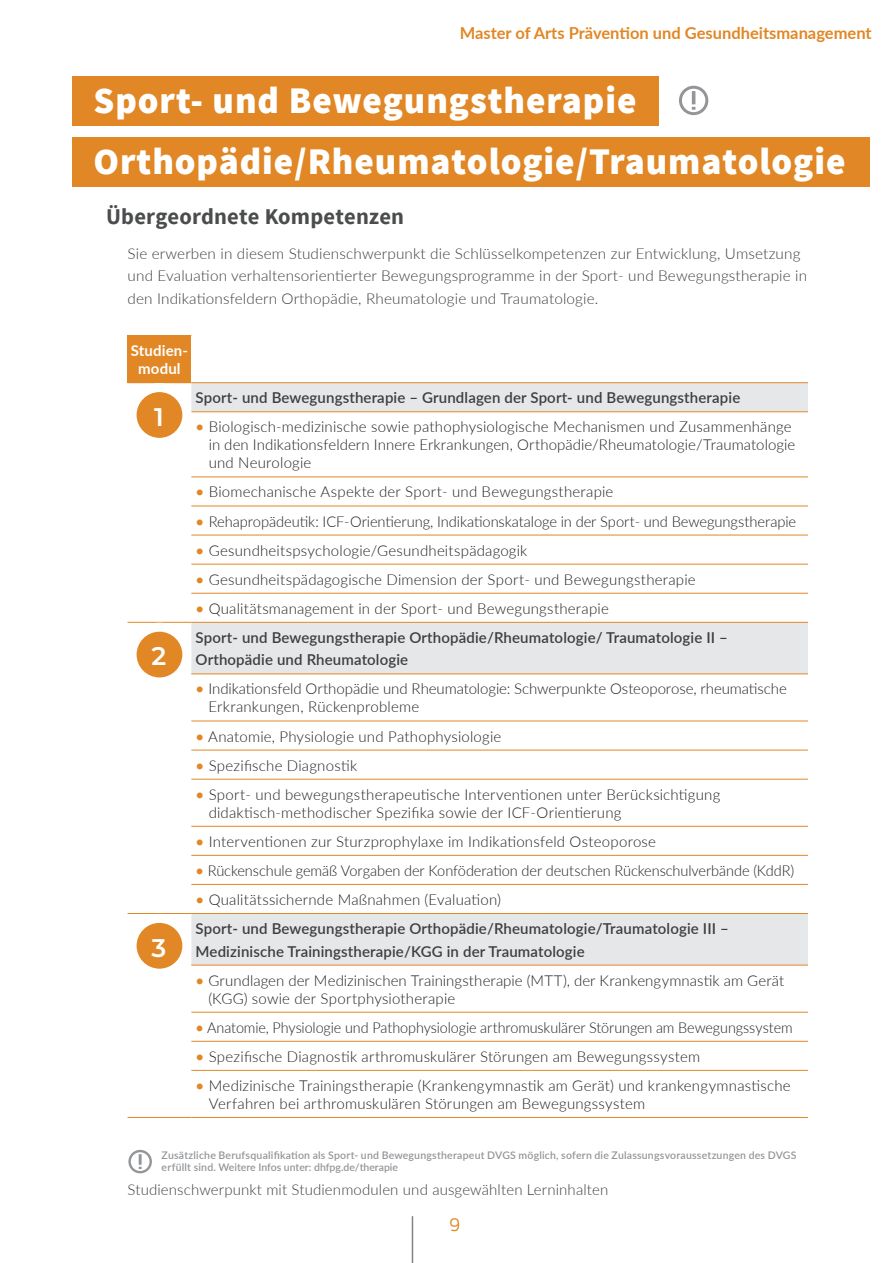
<style>
.page{position:relative;width:893px;height:1263px;background:#fff}
.page>*{position:absolute;margin:0;border:0;box-sizing:border-box;transform-origin:0 0}
.t1{font:900 37.5px/60.6px "Source Sans Pro";letter-spacing:.025em;color:#fff}
.t2{font:600 25.5px "Montserrat";color:#fff}
.t3{font:700 22.5px "Source Sans Pro";letter-spacing:.01em;color:#4b4c4d}
.t4{font:500 18px "Enzo OT";color:#e18725}
.t5{font:700 16.5px "Lato";color:#e18725}
.t6{font:300 15px/18px "Lato";letter-spacing:.01em;color:#231f20}
.t7{font:300 15px/22.5px "Lato";letter-spacing:.01em;color:#3e3e3f}
.t8{font:600 15px/22.5px "Lato";letter-spacing:.01em;color:#3e3e3f}
.t9{font:300 15px "Lato";letter-spacing:.01em;color:#231f20;scale:.96 1}
.t10{font:700 15px/18px "Lato";letter-spacing:.01em;color:#fff;text-align:center}
.t11{font:600 10.5px/12px "Lato";letter-spacing:.02em;color:#939598}
.s1{font-weight:500;color:#e18725}
</style>
<div class="page">
<div style="left:128px;top:336px;width:63px;height:47px;background:#e18725"></div>
<svg style="left:191px;top:383px;width:617px;height:582px"></svg>
<hr style="left:128px;top:335px;width:63px;height:1px;background:#e18725">
<hr style="left:191px;top:382px;width:617px;height:1px;background:#e18725">
<hr style="left:191px;top:411px;width:617px;height:1px;background:#e18725">
<hr style="left:191px;top:476px;width:617px;height:1px;background:#e18725">
<hr style="left:191px;top:506px;width:617px;height:1px;background:#e18725">
<hr style="left:191px;top:535px;width:617px;height:1px;background:#e18725">
<hr style="left:191px;top:564px;width:617px;height:1px;background:#e18725">
<hr style="left:191px;top:593px;width:617px;height:1px;background:#e18725">
<hr style="left:128px;top:622px;width:63px;height:1px;background:#e18725">
<hr style="left:191px;top:622px;width:617px;height:1px;background:#e18725">
<hr style="left:191px;top:673px;width:617px;height:1px;background:#e18725">
<hr style="left:191px;top:721px;width:617px;height:1px;background:#e18725">
<hr style="left:191px;top:750px;width:617px;height:1px;background:#e18725">
<hr style="left:191px;top:779px;width:617px;height:1px;background:#e18725">
<hr style="left:191px;top:826px;width:617px;height:1px;background:#e18725">
<hr style="left:191px;top:855px;width:617px;height:1px;background:#e18725">
<hr style="left:191px;top:884px;width:617px;height:1px;background:#e18725">
<hr style="left:128px;top:913px;width:63px;height:1px;background:#e18725">
<hr style="left:191px;top:913px;width:617px;height:1px;background:#e18725">
<hr style="left:128px;top:1117px;width:63px;height:1px;background:#e18725">
<hr style="left:191px;top:965px;width:617px;height:1px;background:#e18725">
<hr style="left:191px;top:1012px;width:617px;height:1px;background:#e18725">
<hr style="left:191px;top:1041px;width:617px;height:1px;background:#e18725">
<hr style="left:191px;top:1070px;width:617px;height:1px;background:#e18725">
<hr style="left:191px;top:1117px;width:617px;height:1px;background:#e18725">
<svg style="left:132px;top:388px;width:55px;height:54px;background:#e49641"></svg>
<div style="left:128px;top:383px;width:63px;height:64px;border:9px solid #fff;border-radius:50%"></div>
<div style="left:132px;top:627px;width:55px;height:55px;background:#e18725;border-radius:50%"></div>
<div style="left:128px;top:623px;width:63px;height:63px;border:9px solid #fff;border-radius:50%"></div>
<svg style="left:132px;top:918px;width:55px;height:55px;background:#e49642"></svg>
<div style="left:128px;top:914px;width:63px;height:64px;border:9px solid #fff;border-radius:50%"></div>
<div style="left:72px;top:77px;width:586px;height:49px;background:#e18725"></div>
<div style="left:72px;top:137px;width:798px;height:50px;background:#e18725"></div>
<svg style="left:680px;top:87px;width:27px;height:27px"></svg>
<div style="left:679px;top:86px;width:29px;height:29px;border:3px solid #939598;border-radius:50%"></div>
<svg style="left:692px;top:91px;width:3px;height:19px"></svg>
<svg style="left:130px;top:1151px;width:21px;height:21px"></svg>
<div style="left:128px;top:1150px;width:24px;height:23px;border:2px solid #939598;border-radius:50%"></div>
<svg style="left:139px;top:1154px;width:3px;height:15px"></svg>
<hr style="left:412px;top:1216px;width:1px;height:47px;background:#808285">
<p class="t5" style="left:460px;top:21px;width:414px">Master of Arts Prävention und Gesundheitsmanagement</p>
<h1 class="t1" style="left:94px;top:72px;width:753px">Sport- und Bewegungstherapie<br>Orthopädie/Rheumatologie/Traumatologie</h1>
<h3 class="t3" style="left:106px;top:202px;width:299px">Übergeordnete Kompetenzen</h3>
<p class="t7" style="left:128px;top:242px;width:681px">Sie erwerben in diesem Studienschwerpunkt die Schlüsselkompetenzen zur Entwicklung, Umsetzung und Evaluation verhaltensorientierter Bewegungsprogramme in der Sport- und Bewegungstherapie in den Indikationsfeldern Orthopädie, Rheumatologie und Traumatologie.</p>
<p class="t10" style="left:131px;top:341px;width:59px">Studien&shy;modul</p>
<h2 class="t2" style="left:154px;top:399px;width:11px">1</h2>
<p class="t8" style="left:196px;top:386px;width:546px">Sport- und Bewegungstherapie – Grundlagen der Sport- und Bewegungstherapie</p>
<p class="t6" style="left:209px;top:417px;width:588px;text-indent:-13px"><span class="s1">•</span> Biologisch-medizinische sowie pathophysiologische Mechanismen und Zusammenhänge in den Indikationsfeldern Innere Erkrankungen, Orthopädie/Rheumatologie/Traumatologie und Neurologie</p>
<p class="t6" style="left:196px;top:482px;width:419px"><span class="s1">•</span> Biomechanische Aspekte der Sport- und Bewegungstherapie</p>
<p class="t6" style="left:196px;top:512px;width:602px"><span class="s1">•</span> Rehapropädeutik: ICF-Orientierung, Indikationskataloge in der Sport- und Bewegungstherapie</p>
<p class="t6" style="left:196px;top:541px;width:333px"><span class="s1">•</span> Gesundheitspsychologie/Gesundheitspädagogik</p>
<p class="t6" style="left:196px;top:570px;width:502px"><span class="s1">•</span> Gesundheitspädagogische Dimension der Sport- und Bewegungstherapie</p>
<p class="t6" style="left:196px;top:599px;width:415px"><span class="s1">•</span> Qualitätsmanagement in der Sport- und Bewegungstherapie</p>
<h2 class="t2" style="left:152px;top:638px;width:16px">2</h2>
<h2 class="t2" style="left:152px;top:929px;width:16px">3</h2>
<p class="t8" style="left:196px;top:625px;width:534px">Sport- und Bewegungstherapie Orthopädie/Rheumatologie/ Traumatologie II –<br>Orthopädie und Rheumatologie</p>
<p class="t6" style="left:208px;top:679px;width:580px;text-indent:-13px"><span class="s1">•</span> Indikationsfeld Orthopädie und Rheumatologie: Schwerpunkte Osteoporose, rheumatische<br>Erkrankungen, Rückenprobleme</p>
<p class="t6" style="left:196px;top:727px;width:307px"><span class="s1">•</span> Anatomie, Physiologie und Pathophysiologie</p>
<p class="t6" style="left:196px;top:756px;width:163px"><span class="s1">•</span> Spezifische Diagnostik</p>
<p class="t6" style="left:209px;top:785px;width:513px;text-indent:-13px"><span class="s1">•</span> Sport- und bewegungstherapeutische Interventionen unter Berücksichtigung didaktisch-methodischer Spezifika sowie der ICF-Orientierung</p>
<p class="t6" style="left:196px;top:832px;width:462px"><span class="s1">•</span> Interventionen zur Sturzprophylaxe im Indikationsfeld Osteoporose</p>
<p class="t6" style="left:196px;top:861px;width:600px"><span class="s1">•</span> Rückenschule gemäß Vorgaben der Konföderation der deutschen Rückenschulverbände (KddR)</p>
<p class="t6" style="left:196px;top:890px;width:307px"><span class="s1">•</span> Qualitätssichernde Maßnahmen (Evaluation)</p>
<p class="t8" style="left:196px;top:917px;width:535px">Sport- und Bewegungstherapie Orthopädie/Rheumatologie/Traumatologie III –<br>Medizinische Trainingstherapie/KGG in der Traumatologie</p>
<p class="t6" style="left:208px;top:971px;width:577px;text-indent:-13px"><span class="s1">•</span> Grundlagen der Medizinischen Trainingstherapie (MTT), der Krankengymnastik am Gerät (KGG) sowie der Sportphysiotherapie</p>
<p class="t9" style="left:196px;top:1017px;width:623px"><span class="s1">•</span> Anatomie, Physiologie und Pathophysiologie arthromuskulärer Störungen am Bewegungssystem</p>
<p class="t6" style="left:196px;top:1047px;width:506px"><span class="s1">•</span> Spezifische Diagnostik arthromuskulärer Störungen am Bewegungssystem</p>
<p class="t6" style="left:209px;top:1076px;width:583px;text-indent:-13px"><span class="s1">•</span> Medizinische Trainingstherapie (Krankengymnastik am Gerät) und krankengymnastische<br>Verfahren bei arthromuskulären Störungen am Bewegungssystem</p>
<p class="t11" style="left:162px;top:1148px;width:636px">Zusätzliche Berufsqualifikation als Sport- und Bewegungstherapeut DVGS möglich, sofern die Zulassungsvoraussetzungen des DVGS erfüllt sind. Weitere Infos unter: dhfpg.de/therapie</p>
<p class="t7" style="left:128px;top:1178px;width:482px">Studienschwerpunkt mit Studienmodulen und ausgewählten Lerninhalten</p>
<p class="t4" style="left:450px;top:1214px;width:12px">9</p>
</div>
